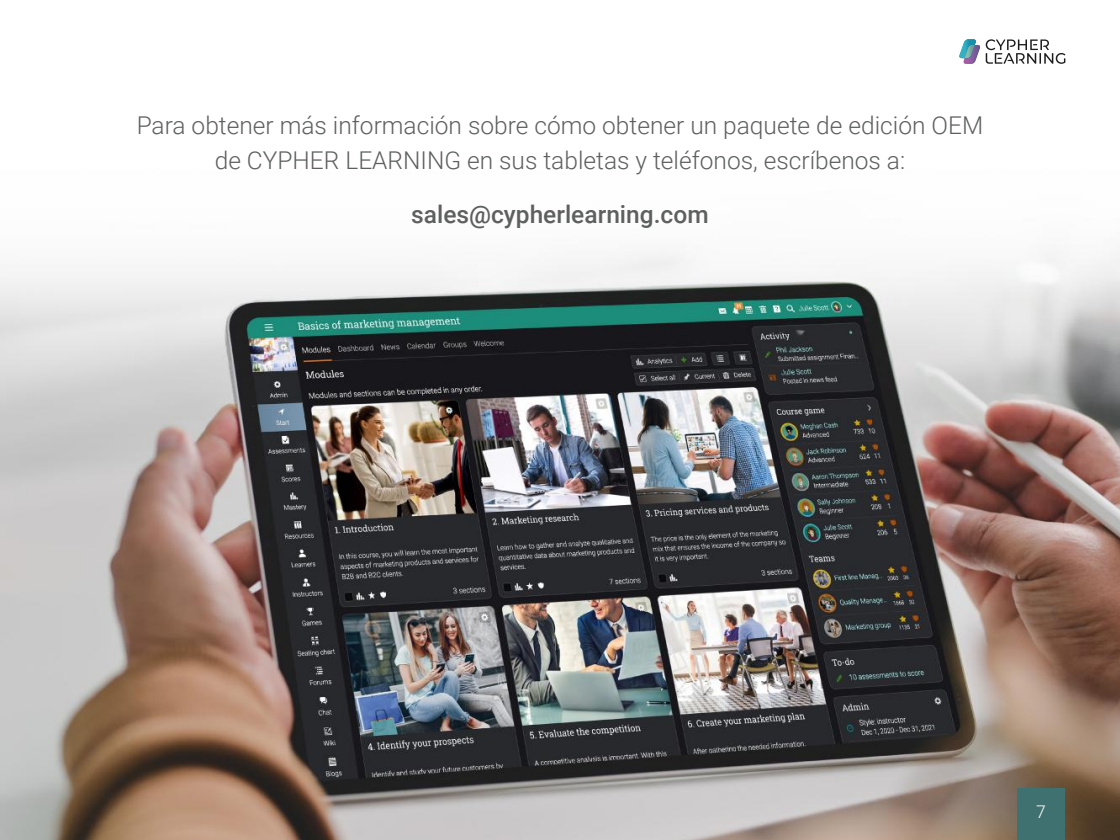
<style>
.page{position:relative;width:1120px;height:840px;background:#fff}
.page>*{position:absolute;margin:0;border:0;box-sizing:border-box;transform-origin:0 0}
.t1{font:300 24.5px/35.7px "Roboto";color:#5e5f5f;text-align:center}
.t2{font:500 24.5px "Roboto";color:#5e5f5f}
.t3{font:300 17.5px "Roboto";color:#fff}
</style>
<div class="page">
<img style="left:0;top:54px;width:1120px;height:786px">
<div style="left:1017px;top:789px;width:48px;height:51px;background:#407171"></div>
<svg style="left:959px;top:39px;width:106px;height:25px"></svg>
<p class="t1" style="left:137px;top:106px;width:848px">Para obtener más información sobre cómo obtener un paquete de edición OEM de CYPHER LEARNING en sus tabletas y teléfonos, escríbenos a:</p>
<p class="t2" style="left:411px;top:197px;width:299px">sales@cypherlearning.com</p>
<p class="t3" style="left:1036px;top:800px;width:11px">7</p>
</div>
